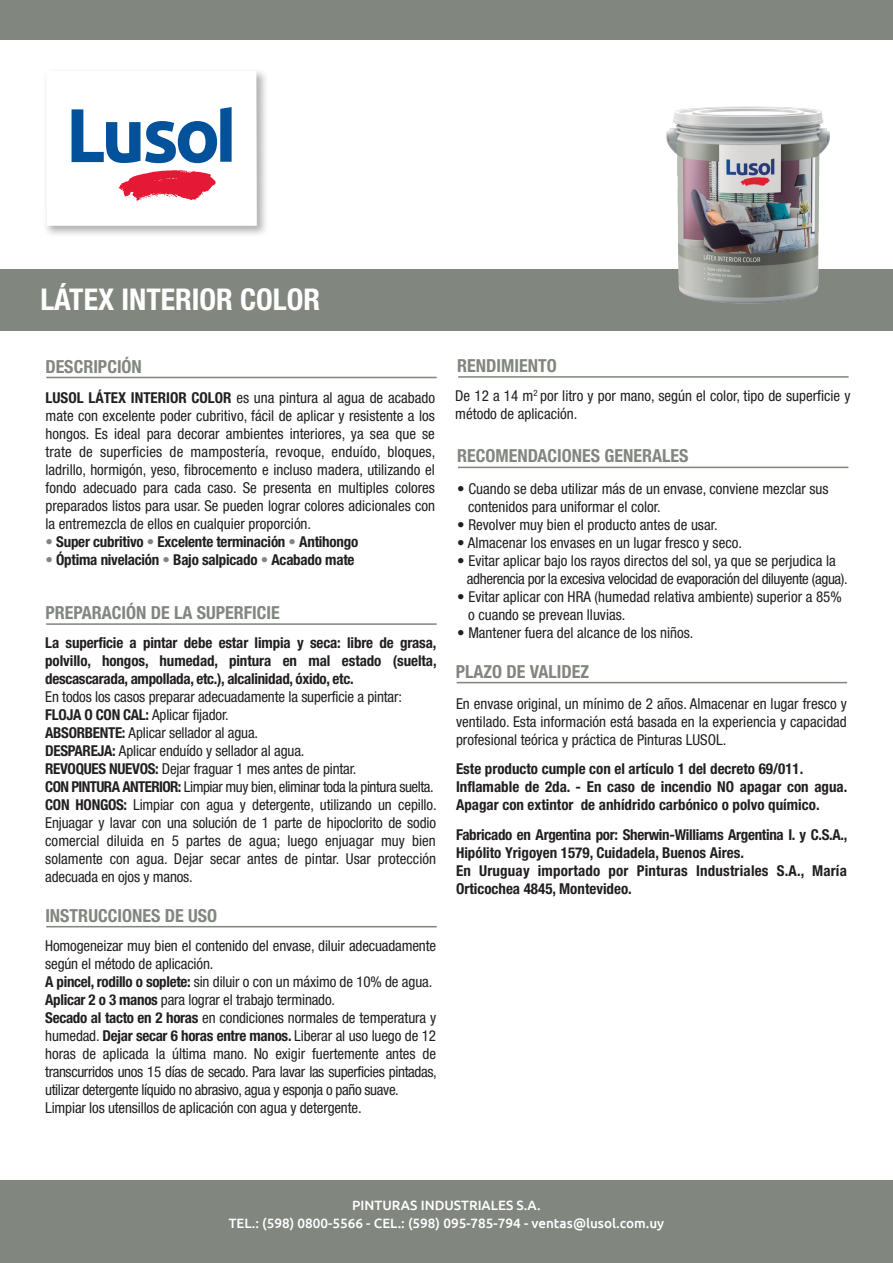
<style>
.page{position:relative;width:893px;height:1263px;background:#fff}
.page>*{position:absolute;margin:0;border:0;box-sizing:border-box;transform-origin:0 0}
.t1{font:700 condensed 30px "Helvetica Neue LT Std";color:#fff}
.t2{font:700 condensed 18px "Helvetica Neue";color:#81877f}
.t3{font:condensed 15px/18px "Helvetica Neue";letter-spacing:-.01em;color:#231f20}
.t4{font:700 condensed 15px/18px "Helvetica Neue";color:#231f20}
.t5{font:500 13.5px/17.7px "Ubuntu";color:#fff;text-align:center}
.s1{font-weight:700}
.s2{color:#81877f}
</style>
<div class="page">
<div style="left:0;top:269px;width:893px;height:61px;background:#81877f"></div>
<div style="left:0;top:1180px;width:893px;height:83px;background:#81877f"></div>
<div style="left:0;top:0;width:893px;height:39px;background:#81877f"></div>
<hr style="left:46px;top:623px;width:391px;height:2px;background:#81877f">
<hr style="left:458px;top:467px;width:390px;height:1px;background:#81877f">
<hr style="left:46px;top:377px;width:391px;height:1px;background:#81877f">
<hr style="left:458px;top:376px;width:391px;height:2px;background:#81877f">
<hr style="left:46px;top:926px;width:391px;height:1px;background:#81877f">
<hr style="left:457px;top:682px;width:390px;height:1px;background:#81877f">
<img style="left:46px;top:71px;width:220px;height:164px">
<svg style="left:46px;top:71px;width:211px;height:155px"></svg>
<img style="left:666px;top:106px;width:164px;height:198px">
<h1 class="t1" style="left:40px;top:281px;width:281px">LÁTEX INTERIOR COLOR</h1>
<p class="t2" style="left:45px;top:355px;width:98px">DESCRIPCIÓN</p>
<p class="t2" style="left:457px;top:355px;width:101px">RENDIMIENTO</p>
<p class="t3" style="left:46px;top:389px;width:391px;text-align:justify"><span class="s1">LUSOL LÁTEX INTERIOR COLOR</span> es una pintura al agua de acabado mate con excelente poder cubritivo, fácil de aplicar y resistente a los hongos. Es ideal para decorar ambientes interiores, ya sea que se trate de superficies de mampostería, revoque, enduído, bloques, ladrillo, hormigón, yeso, fibrocemento e incluso madera, utilizando el fondo adecuado para cada caso. Se presenta en multiples colores preparados listos para usar. Se pueden lograr colores adicionales con la entremezcla de ellos en cualquier proporción.</p>
<p class="t4" style="left:46px;top:533px;width:314px"><span class="s2">•</span> Super cubritivo <span class="s2">•</span> Excelente terminación <span class="s2">•</span> Antihongo</p>
<p class="t4" style="left:46px;top:551px;width:310px"><span class="s2">•</span> Óptima nivelación <span class="s2">•</span> Bajo salpicado <span class="s2">•</span> Acabado mate</p>
<p class="t2" style="left:45px;top:602px;width:236px">PREPARACIÓN DE LA SUPERFICIE</p>
<p class="t4" style="left:45px;top:633px;width:393px;text-align:justify">La superficie a pintar debe estar limpia y seca: libre de grasa, polvillo, hongos, humedad, pintura en mal estado (suelta, descascarada, ampollada, etc.), alcalinidad, óxido, etc.</p>
<p class="t3" style="left:45px;top:687px;width:393px">En todos los casos preparar adecuadamente la superficie a pintar:<br><span class="s1">FLOJA O CON CAL:</span> Aplicar fijador.<br><span class="s1">ABSORBENTE:</span> Aplicar sellador al agua.<br><span class="s1">DESPAREJA:</span> Aplicar enduído y sellador al agua.<br><span class="s1">REVOQUES NUEVOS:</span> Dejar fraguar 1 mes antes de pintar.<br><span class="s1">CON PINTURA ANTERIOR:</span> Limpiar muy bien, eliminar toda la pintura suelta.<br><span class="s1">CON HONGOS:</span> Limpiar con agua y detergente, utilizando un cepillo.<br>Enjuagar y lavar con una solución de 1 parte de hipoclorito de sodio comercial diluida en 5 partes de agua; luego enjuagar muy bien solamente con agua. Dejar secar antes de pintar. Usar protección adecuada en ojos y manos.</p>
<p class="t2" style="left:45px;top:904px;width:173px">INSTRUCCIONES DE USO</p>
<p class="t3" style="left:45px;top:937px;width:393px">Homogeneizar muy bien el contenido del envase, diluir adecuadamente según el método de aplicación.<br><span class="s1">A pincel, rodillo o soplete:</span> sin diluir o con un máximo de 10% de agua.<br><span class="s1">Aplicar 2 o 3 manos</span> para lograr el trabajo terminado.<br><span class="s1">Secado al tacto en 2 horas</span> en condiciones normales de temperatura y humedad. <span class="s1">Dejar secar 6 horas entre manos.</span> Liberar al uso luego de 12 horas de aplicada la última mano. No exigir fuertemente antes de transcurridos unos 15 días de secado. Para lavar las superficies pintadas, utilizar detergente líquido no abrasivo, agua y esponja o paño suave.<br>Limpiar los utensillos de aplicación con agua y detergente.</p>
<p class="t3" style="left:455px;top:386px;width:397px">De 12 a 14 m<sup>2</sup> por litro y por mano, según el color, tipo de superficie y método de aplicación.</p>
<p class="t2" style="left:457px;top:445px;width:233px">RECOMENDACIONES GENERALES</p>
<p class="t3" style="left:468px;top:479px;width:362px;text-indent:-11px">• Cuando se deba utilizar más de un envase, conviene mezclar sus contenidos para uniformar el color.</p>
<p class="t3" style="left:457px;top:515px;width:262px">• Revolver muy bien el producto antes de usar.</p>
<p class="t3" style="left:457px;top:533px;width:286px">• Almacenar los envases en un lugar fresco y seco.</p>
<p class="t3" style="left:467px;top:551px;width:382px;text-indent:-10px">• Evitar aplicar bajo los rayos directos del sol, ya que se perjudica la adherencia por la excesiva velocidad de evaporación del diluyente (agua).</p>
<p class="t3" style="left:468px;top:587px;width:375px;text-indent:-11px">• Evitar aplicar con HRA (humedad relativa ambiente) superior a 85% o cuando se prevean lluvias.</p>
<p class="t3" style="left:457px;top:623px;width:238px">• Mantener fuera del alcance de los niños.</p>
<p class="t2" style="left:456px;top:660px;width:135px">PLAZO DE VALIDEZ</p>
<p class="t3" style="left:456px;top:694px;width:392px;text-align:justify">En envase original, un mínimo de 2 años. Almacenar en lugar fresco y ventilado. Esta información está basada en la experiencia y capacidad profesional teórica y práctica de Pinturas LUSOL.</p>
<p class="t4" style="left:456px;top:759px;width:393px">Este producto cumple con el artículo 1 del decreto 69/011.<br>Inflamable de 2da. - En caso de incendio NO apagar con agua.<br>Apagar con extintor de anhídrido carbónico o polvo químico.</p>
<p class="t4" style="left:456px;top:825px;width:393px">Fabricado en Argentina por: Sherwin-Williams Argentina I. y C.S.A., Hipólito Yrigoyen 1579, Cuidadela, Buenos Aires.<br>En Uruguay importado por Pinturas Industriales S.A., María Orticochea 4845, Montevideo.</p>
<p class="t5" style="left:229px;top:1196px;width:437px">PINTURAS INDUSTRIALES S.A.<br>TEL.: (598) 0800-5566 - CEL.: (598) 095-785-794 - ventas@lusol.com.uy</p>
</div>
